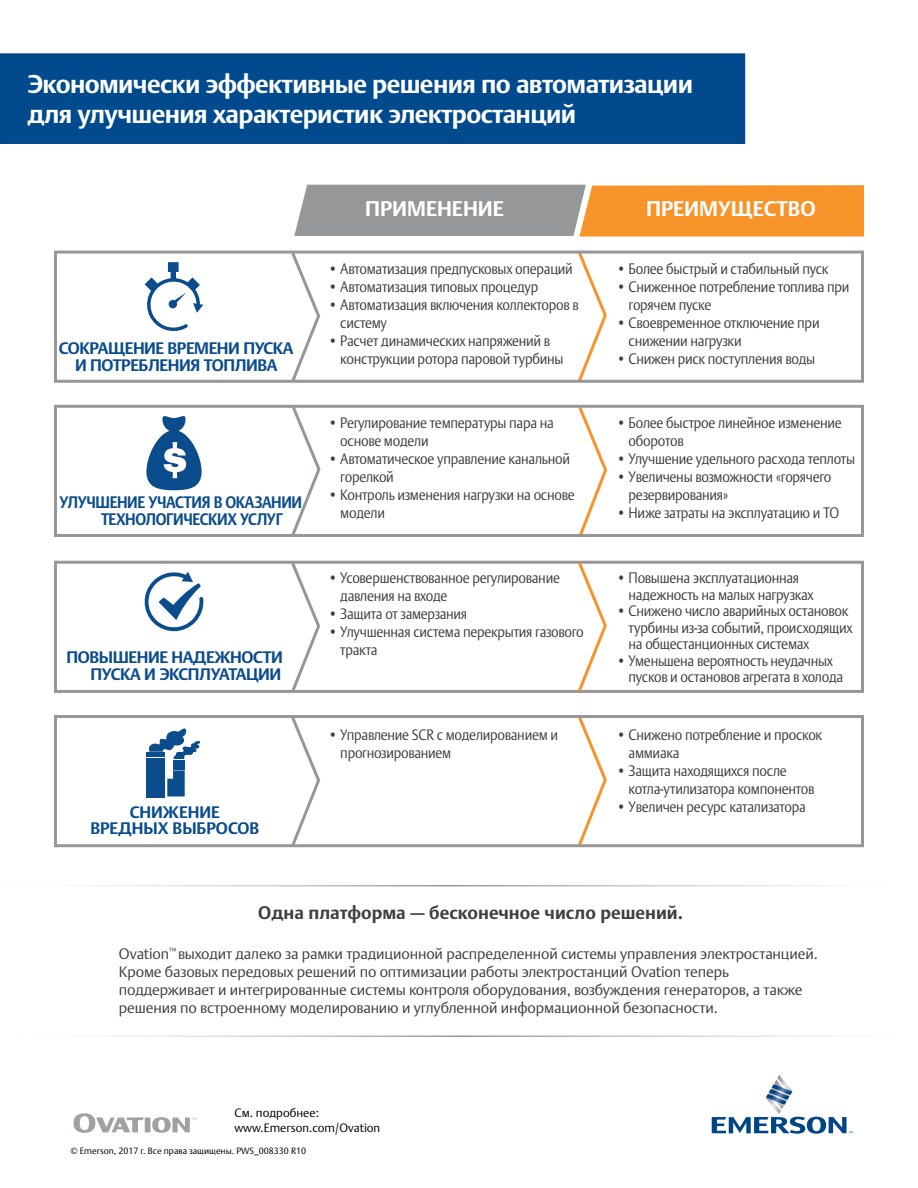
<style>
.page{position:relative;width:918px;height:1188px;background:#fff}
.page>*{position:absolute;margin:0;border:0;box-sizing:border-box;transform-origin:0 0}
.t1{font:700 25.5px/30px "DTL Argo CT";letter-spacing:-.025em;color:#fff}
.t2{font:700 21px "DTL Argo CT";color:#fff}
.t3{font:700 18px "DTL Argo CT";color:#3f3e40}
.t4{font:700 16.5px/16.5px "DTL Argo CT";letter-spacing:-.025em;color:#0b4c8c;text-align:center}
.t5{font:700 16.5px/16.5px "DTL Argo CT";letter-spacing:-.025em;color:#0b4c8c;scale:.9 1}
.t6{font:700 16.5px/16.5px "DTL Argo CT";color:#0b4c8c;text-align:center}
.t7{font:300 15px/18px "DTL Argo CT";letter-spacing:-.02em;color:#3f3e40;scale:.9 1}
.t8{font:300 15px/18px "DTL Argo CT";letter-spacing:-.02em;color:#3f3e40}
.t9{font:300 12px/14.4px "DTL Argo CT";color:#000}
.t10{font:300 9px "DTL Argo CT";color:#000}
</style>
<div class="page">
<div style="left:54px;top:561px;width:810px;height:132px;border:3px solid #959798"></div>
<svg style="left:712px;top:1075px;width:141px;height:59px"></svg>
<div style="left:1px;top:54px;width:743px;height:89px;background:#004a8d"></div>
<div style="left:0;top:53px;width:745px;height:91px;border:2px solid #004a8d"></div>
<svg style="left:145px;top:262px;width:58px;height:69px"></svg>
<svg style="left:146px;top:416px;width:56px;height:74px"></svg>
<svg style="left:145px;top:572px;width:58px;height:59px"></svg>
<hr style="left:146px;top:753px;width:19px;height:4px;background:#0b4c8c">
<hr style="left:146px;top:758px;width:19px;height:4px;background:#0b4c8c">
<div style="left:146px;top:763px;width:19px;height:34px;background:#0b4c8c"></div>
<hr style="left:173px;top:760px;width:12px;height:4px;background:#0b4c8c">
<div style="left:173px;top:765px;width:12px;height:5px;background:#0b4c8c"></div>
<svg style="left:167px;top:770px;width:18px;height:27px"></svg>
<svg style="left:149px;top:729px;width:51px;height:30px"></svg>
<svg style="left:294px;top:185px;width:570px;height:52px;background:#c89966"></svg>
<svg style="left:289px;top:250px;width:34px;height:129px"></svg>
<svg style="left:575px;top:250px;width:34px;height:129px"></svg>
<svg style="left:289px;top:404px;width:34px;height:129px"></svg>
<svg style="left:576px;top:404px;width:34px;height:129px"></svg>
<svg style="left:289px;top:560px;width:34px;height:133px"></svg>
<svg style="left:575px;top:560px;width:34px;height:133px"></svg>
<svg style="left:289px;top:719px;width:34px;height:129px"></svg>
<svg style="left:575px;top:719px;width:34px;height:129px"></svg>
<div style="left:54px;top:251px;width:810px;height:132px;border:3px solid #959798"></div>
<div style="left:54px;top:405px;width:810px;height:132px;border:3px solid #959798"></div>
<div style="left:54px;top:715px;width:810px;height:132px;border:3px solid #959798"></div>
<svg style="left:74px;top:1113px;width:122px;height:20px"></svg>
<h1 class="t1" style="left:27px;top:68px;width:667px">Экономически эффективные решения по автоматизации для улучшения характеристик электростанций</h1>
<p class="t4" style="left:59px;top:340px;width:236px">СОКРАЩЕНИЕ ВРЕМЕНИ ПУСКА<br>И ПОТРЕБЛЕНИЯ ТОПЛИВА</p>
<p class="t5" style="left:101px;top:494px;width:225px;text-indent:-42px">УЛУЧШЕНИЕ УЧАСТИЯ В ОКАЗАНИИ<br>ТЕХНОЛОГИЧЕСКИХ УСЛУГ</p>
<p class="t4" style="left:67px;top:649px;width:218px;text-align:right">ПОВЫШЕНИЕ НАДЕЖНОСТИ<br>ПУСКА И ЭКСПЛУАТАЦИИ</p>
<p class="t6" style="left:90px;top:804px;width:170px">СНИЖЕНИЕ<br>ВРЕДНЫХ ВЫБРОСОВ</p>
<h2 class="t2" style="left:365px;top:196px;width:140px">ПРИМЕНЕНИЕ</h2>
<h2 class="t2" style="left:646px;top:196px;width:171px">ПРЕИМУЩЕСТВО</h2>
<p class="t7" style="left:328px;top:259px;width:273px">• Автоматизация предпусковых операций</p>
<p class="t7" style="left:328px;top:277px;width:235px">• Автоматизация типовых процедур</p>
<p class="t7" style="left:340px;top:295px;width:266px;text-indent:-12px">• Автоматизация включения коллекторов в систему</p>
<p class="t7" style="left:340px;top:331px;width:249px;text-indent:-12px">• Расчет динамических напряжений в конструкции ротора паровой турбины</p>
<p class="t7" style="left:340px;top:413px;width:239px;text-indent:-12px">• Регулирование температуры пара на основе модели</p>
<p class="t7" style="left:340px;top:449px;width:257px;text-indent:-12px">• Автоматическое управление канальной горелкой</p>
<p class="t7" style="left:340px;top:485px;width:262px;text-indent:-12px">• Контроль изменения нагрузки на основе модели</p>
<p class="t7" style="left:340px;top:569px;width:246px;text-indent:-12px">• Усовершенствованное регулирование давления на входе</p>
<p class="t7" style="left:328px;top:605px;width:156px">• Защита от замерзания</p>
<p class="t7" style="left:340px;top:623px;width:272px;text-indent:-12px">• Улучшенная система перекрытия газового тракта</p>
<p class="t7" style="left:616px;top:259px;width:237px">• Более быстрый и стабильный пуск</p>
<p class="t7" style="left:629px;top:277px;width:247px;text-indent:-12px">• Сниженное потребление топлива при горячем пуске</p>
<p class="t7" style="left:629px;top:313px;width:214px;text-indent:-12px">• Своевременное отключение при снижении нагрузки</p>
<p class="t7" style="left:616px;top:349px;width:222px">• Снижен риск поступления воды</p>
<p class="t7" style="left:629px;top:413px;width:238px;text-indent:-12px">• Более быстрое линейное изменение оборотов</p>
<p class="t7" style="left:616px;top:449px;width:267px">• Улучшение удельного расхода теплоты</p>
<p class="t7" style="left:629px;top:467px;width:227px;text-indent:-12px">• Увеличены возможности «горячего резервирования»</p>
<p class="t7" style="left:616px;top:503px;width:249px">• Ниже затраты на эксплуатацию и ТО</p>
<p class="t7" style="left:629px;top:570px;width:207px;line-height:16.5px;text-indent:-12px">• Повышена эксплуатационная надежность на малых нагрузках</p>
<p class="t7" style="left:629px;top:603px;width:250px;line-height:16.5px;text-indent:-12px">• Снижено число аварийных остановок турбины из-за событий, происходящих на общестанционных системах</p>
<p class="t7" style="left:629px;top:652px;width:240px;line-height:16.5px;text-indent:-12px">• Уменьшена вероятность неудачных пусков и остановов агрегата в холода</p>
<p class="t7" style="left:340px;top:726px;width:243px;text-indent:-12px">• Управление SCR с моделированием и прогнозированием</p>
<p class="t7" style="left:629px;top:726px;width:217px;text-indent:-12px">• Снижено потребление и проскок аммиака</p>
<p class="t7" style="left:629px;top:762px;width:208px;text-indent:-12px">• Защита находящихся после котла-утилизатора компонентов</p>
<p class="t7" style="left:616px;top:798px;width:212px">• Увеличен ресурс катализатора</p>
<p class="t3" style="left:258px;top:902px;width:426px">Одна платформа — бесконечное число решений.</p>
<p class="t8" style="left:119px;top:944px;width:700px">Ovation<sup>™</sup> выходит далеко за рамки традиционной распределенной системы управления электростанцией.<br>Кроме базовых передовых решений по оптимизации работы электростанций Ovation теперь поддерживает и интегрированные системы контроля оборудования, возбуждения генераторов, а также решения по встроенному моделированию и углубленной информационной безопасности.</p>
<p class="t9" style="left:234px;top:1106px;width:147px">См. подробнее: www.Emerson.com/Ovation</p>
<p class="t10" style="left:70px;top:1145px;width:237px">© Emerson, 2017 г. Все права защищены. PWS_008330 R10</p>
</div>
